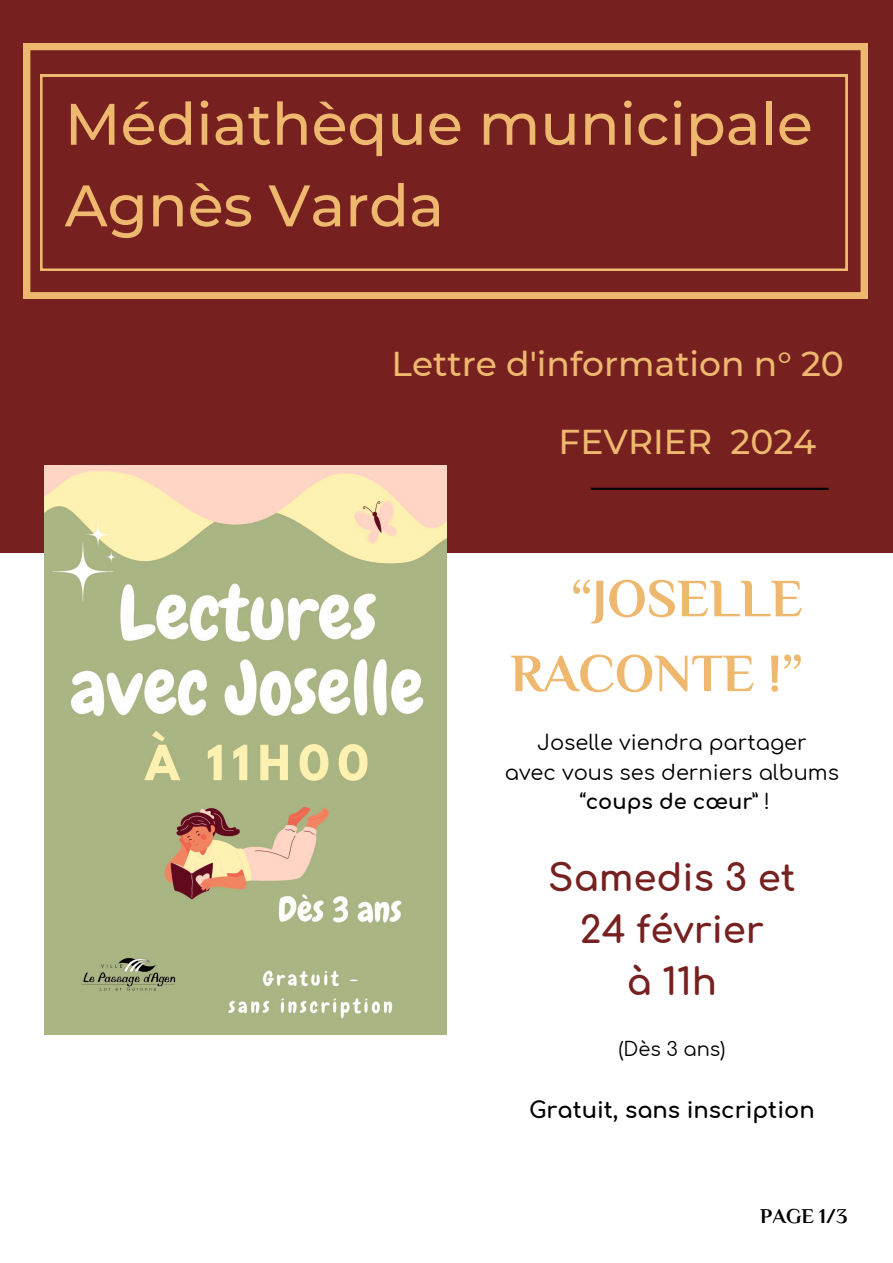
<style>
.page{position:relative;width:893px;height:1263px;background:#fff}
.page>*{position:absolute;margin:0;border:0;box-sizing:border-box;transform-origin:0 0}
.t1{font:500 58.5px/81.6px "Montserrat";color:#efb86f}
.t2{font:700 53.78px/74.8px "Philosopher";color:#efb86f;text-align:right}
.t3{font:700 37.05px/51.8px "Comfortaa";color:#762020;text-align:center}
.t4{font:500 34.5px "Montserrat";color:#efb86f}
.t5{font:700 22.5px "Comfortaa";color:#000}
.t6{font:21px "Comfortaa";color:#000}
.t7{font:700 21px "Comfortaa";color:#000}
.t8{font:700 21px "Philosopher";color:#000}
.t9{font:19.42px "Comfortaa";color:#000}
.s1{font-weight:400}
</style>
<div class="page">
<div style="left:0;top:0;width:893px;height:552px;background:#762020"></div>
<hr style="left:591px;top:488px;width:237px;height:2px;background:#000">
<svg style="left:24px;top:43px;width:843px;height:256px"></svg>
<svg style="left:40px;top:75px;width:807px;height:196px"></svg>
<img style="left:44px;top:465px;width:402px;height:569px">
<h2 class="t1" style="left:65px;top:83px;width:749px">Médiathèque municipale<br>Agnès Varda</h2>
<h4 class="t4" style="left:391px;top:343px;width:454px">Lettre d'information n° 20</h4>
<h3 class="t4" style="left:558px;top:421px;width:259px">FEVRIER 2024</h3>
<p class="t2" style="left:510px;top:566px;width:294px">“JOSELLE<br>RACONTE !”</p>
<h1 class="t6" style="left:537px;top:732px;width:271px">Joselle viendra partager</h1>
<p class="t6" style="left:505px;top:761px;width:336px">avec vous ses derniers albums</p>
<p class="t7" style="left:580px;top:790px;width:192px"><span class="s1">“</span>coups de cœur<span class="s1">” !</span></p>
<p class="t3" style="left:548px;top:853px;width:249px">Samedis 3 et<br>24 février<br>à 11h</p>
<h4 class="t9" style="left:618px;top:1038px;width:108px">(Dès 3 ans)</h4>
<p class="t5" style="left:529px;top:1098px;width:287px">Gratuit, sans inscription</p>
<h6 class="t8" style="left:760px;top:1209px;width:89px">PAGE 1/3</h6>
</div>
